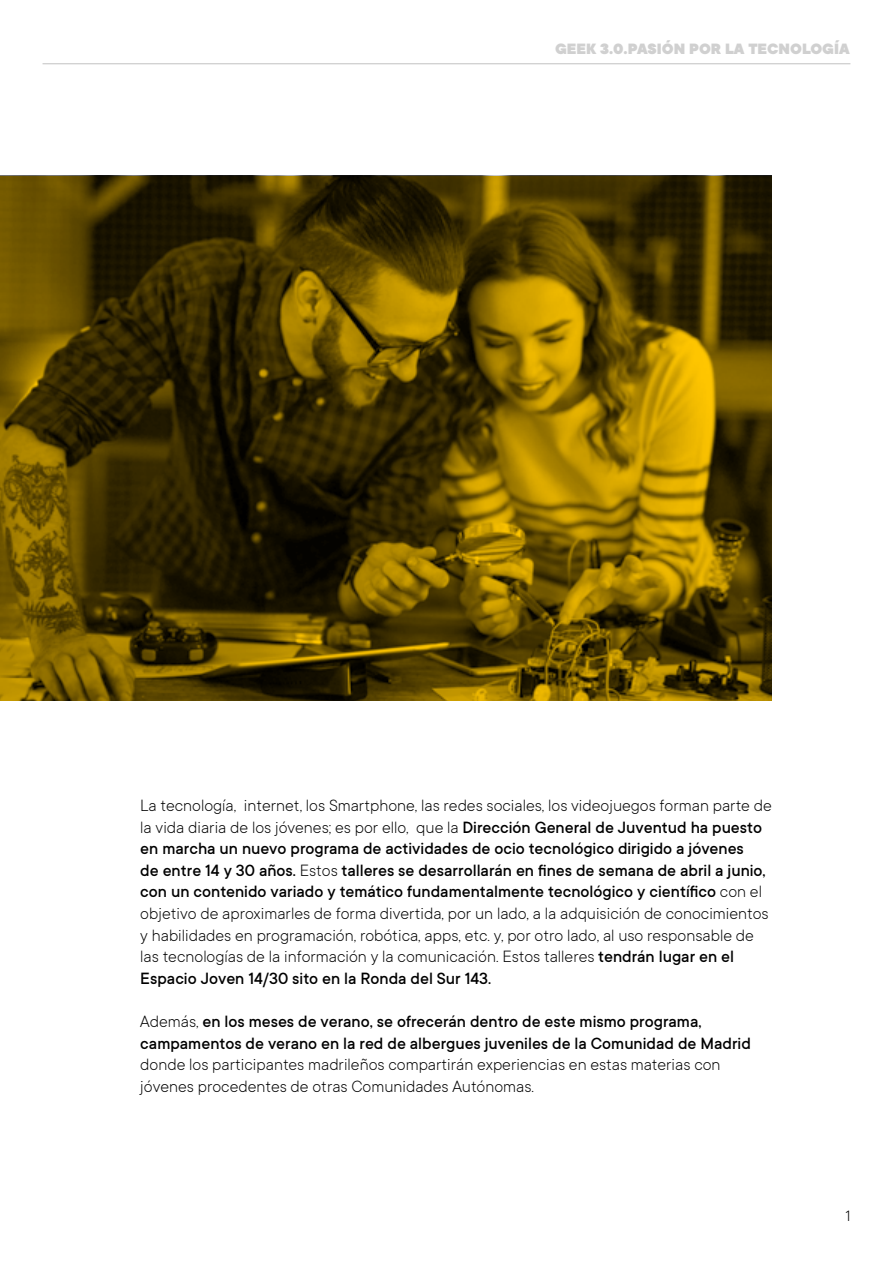
<style>
.page{position:relative;width:893px;height:1263px;background:#fff}
.page>*{position:absolute;margin:0;border:0;box-sizing:border-box;transform-origin:0 0}
.t1{font:300 18px/21.6px "TT Commons";color:#000}
.Cabecera_Interior_No{font:900 16.5px "TT Commons";color:#d0d0d0}
.Cabecera_Interior_No-2{font:300 16.5px "TT Commons";color:#000}
.s1{font-weight:500}
</style>
<div class="page">
<hr style="left:43px;top:63px;width:807px;height:1px;background:#000">
<svg style="left:0;top:176px;width:772px;height:524px"></svg>
<p class="Cabecera_Interior_No" style="left:555px;top:39px;width:296px">GEEK 3.0.PASIÓN POR LA TECNOLOGÍA</p>
<p class="t1" style="left:140px;top:794px;width:633px">La tecnología, internet, los Smartphone, las redes sociales, los videojuegos forman parte de la vida diaria de los jóvenes; es por ello, que la <span class="s1">Dirección General de Juventud ha puesto en marcha un nuevo programa de actividades de ocio tecnológico dirigido a jóvenes<br>de entre 14 y 30 años.</span> Estos <span class="s1">talleres se desarrollarán en fines de semana de abril a junio, con un contenido variado y temático fundamentalmente tecnológico y científico</span> con el objetivo de aproximarles de forma divertida, por un lado, a la adquisición de conocimientos y habilidades en programación, robótica, apps, etc. y, por otro lado, al uso responsable de las tecnologías de la información y la comunicación. Estos talleres <span class="s1">tendrán lugar en el Espacio Joven 14/30 sito en la Ronda del Sur 143.</span></p>
<p class="t1" style="left:140px;top:1010px;width:612px">Además, <span class="s1">en los meses de verano, se ofrecerán dentro de este mismo programa, campamentos de verano en la red de albergues juveniles de la Comunidad de Madrid </span>donde los participantes madrileños compartirán experiencias en estas materias con jóvenes procedentes de otras Comunidades Autónomas.</p>
<p class="Cabecera_Interior_No-2" style="left:845px;top:1206px;width:7px">1</p>
</div>
